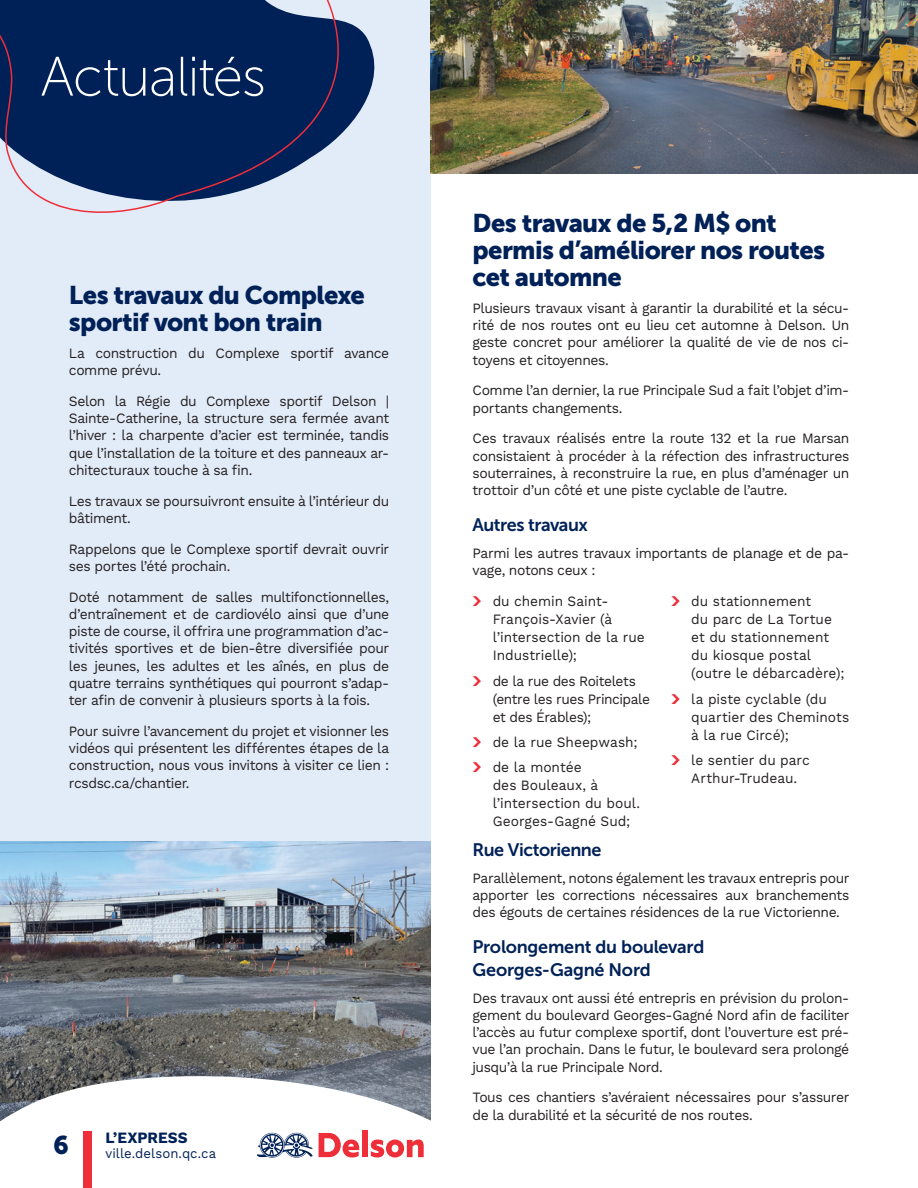
<style>
.page{position:relative;width:918px;height:1188px;background:#fff}
.page>*{position:absolute;margin:0;border:0;box-sizing:border-box;transform-origin:0 0}
.Section{font:55.5px "Museo Sans 100";letter-spacing:-.025em;color:#fff}
.Titre{font:25.5px/27px "Museo Sans 900";letter-spacing:-.025em;color:#002157}
.Sous-titre{font:18px/22.5px "Museo Sans 700";letter-spacing:-.02em;color:#002157}
.t1{font:700 15.75px "Work Sans";color:#002157}
.Texte{font:14.25px/17.2px "Work Sans";letter-spacing:-.03em;color:#231f20;text-align:justify}
.Texte-2{font:14.25px/18px "Work Sans";color:#231f20;scale:.96 1}
.Texte-3{font:14.25px/18px "Work Sans";letter-spacing:-.03em;color:#231f20;scale:.96 1}
.t2{font:13.5px "Work Sans";letter-spacing:.005em;color:#002157}
</style>
<div class="page">
<div style="left:0;top:0;width:431px;height:1188px;background:#e2ecf8"></div>
<svg style="left:0;top:0;width:431px;height:213px"></svg>
<img style="left:0;top:841px;width:431px;height:215px">
<img style="left:431px;top:0;width:487px;height:174px">
<svg style="left:0;top:1056px;width:431px;height:132px;background:#d5d6d7"></svg>
<div style="left:83px;top:1131px;width:9px;height:57px;background:#ee2e39"></div>
<svg style="left:256px;top:1131px;width:57px;height:28px;background:#a2aec2"></svg>
<svg style="left:319px;top:1133px;width:40px;height:25px"></svg>
<div style="left:362px;top:1131px;width:6px;height:26px;background:#ee2e39"></div>
<svg style="left:371px;top:1140px;width:53px;height:18px"></svg>
<p class="Section" style="left:40px;top:47px;width:227px">Actualités</p>
<p class="Titre" style="left:69px;top:282px;width:298px">Les travaux du Complexe sportif vont bon train</p>
<p class="Texte" style="left:69px;top:345px;width:322px">La construction du Complexe sportif avance comme prévu.</p>
<p class="Texte" style="left:69px;top:393px;width:322px">Selon la Régie du Complexe sportif Delson | Sainte-Catherine, la structure sera fermée avant l’hiver : la charpente d’acier est terminée, tandis que l’installation de la toiture et des panneaux ar&shy;chitecturaux touche à sa fin.</p>
<p class="Texte" style="left:69px;top:493px;width:322px">Les travaux se poursuivront ensuite à l’intérieur du bâtiment.</p>
<p class="Texte" style="left:69px;top:541px;width:322px">Rappelons que le Complexe sportif devrait ouvrir ses portes l’été prochain.</p>
<p class="Texte" style="left:69px;top:589px;width:322px">Doté notamment de salles multifonctionnelles, d’entraînement et de cardiovélo ainsi que d’une piste de course, il offrira une programmation d’ac&shy;tivités sportives et de bien-être diversifiée pour les jeunes, les adultes et les aînés, en plus de quatre terrains synthétiques qui pourront s’adap&shy;ter afin de convenir à plusieurs sports à la fois.</p>
<p class="Texte" style="left:69px;top:723px;width:322px">Pour suivre l’avancement du projet et visionner les vidéos qui présentent les différentes étapes de la construction, nous vous invitons à visiter ce lien : rcsdsc.ca/chantier.</p>
<h2 class="Titre" style="left:53px;top:1131px;width:17px">6</h2>
<p class="t1" style="left:105px;top:1128px;width:84px">L’EXPRESS</p>
<p class="t2" style="left:105px;top:1145px;width:112px">ville.delson.qc.ca</p>
<p class="Titre" style="left:472px;top:210px;width:354px">Des travaux de 5,2 M$ ont permis d’améliorer nos routes cet automne</p>
<p class="Texte" style="left:472px;top:300px;width:378px">Plusieurs travaux visant à garantir la durabilité et la sécu&shy;rité de nos routes ont eu lieu cet automne à Delson. Un geste concret pour améliorer la qualité de vie de nos ci&shy;toyens et citoyennes.</p>
<p class="Texte" style="left:472px;top:382px;width:378px">Comme l’an dernier, la rue Principale Sud a fait l’objet d’im&shy;portants changements.</p>
<p class="Texte" style="left:472px;top:430px;width:378px">Ces travaux réalisés entre la route 132 et la rue Marsan consistaient à procéder à la réfection des infrastructures souterraines, à reconstruire la rue, en plus d’aménager un trottoir d’un côté et une piste cyclable de l’autre.</p>
<p class="Sous-titre" style="left:472px;top:514px;width:117px">Autres travaux</p>
<p class="Texte" style="left:472px;top:545px;width:378px">Parmi les autres travaux importants de planage et de pa&shy;vage, notons ceux :</p>
<p class="Texte-2" style="left:493px;top:593px;width:160px">du chemin Saint-<br>François-Xavier (à l’intersection de la rue<br>Industrielle);</p>
<p class="Texte-3" style="left:493px;top:673px;width:165px">de la rue des Roitelets (entre les rues Principale et des Érables);</p>
<p class="Texte-2" style="left:493px;top:734px;width:152px">de la rue Sheepwash;</p>
<p class="Texte-2" style="left:493px;top:759px;width:155px">de la montée<br>des Bouleaux, à l’intersection du boul.<br>Georges-Gagné Sud;</p>
<p class="Texte-2" style="left:691px;top:593px;width:161px">du stationnement<br>du parc de La Tortue et du stationnement du kiosque postal (outre le débarcadère);</p>
<p class="Texte-2" style="left:691px;top:691px;width:166px">la piste cyclable (du quartier des Cheminots à la rue Circé);</p>
<p class="Texte-2" style="left:691px;top:752px;width:125px">le sentier du parc<br>Arthur-Trudeau.</p>
<p class="Sous-titre" style="left:472px;top:839px;width:131px">Rue Victorienne</p>
<p class="Texte" style="left:472px;top:870px;width:378px">Parallèlement, notons également les travaux entrepris pour apporter les corrections nécessaires aux branchements des égouts de certaines résidences de la rue Victorienne.</p>
<p class="Sous-titre" style="left:472px;top:936px;width:233px">Prolongement du boulevard<br>Georges-Gagné Nord</p>
<p class="Texte" style="left:472px;top:990px;width:378px">Des travaux ont aussi été entrepris en prévision du prolon&shy;gement du boulevard Georges-Gagné Nord afin de faciliter l’accès au futur complexe sportif, dont l’ouverture est pré&shy;vue l’an prochain. Dans le futur, le boulevard sera prolongé jusqu’à la rue Principale Nord.</p>
<p class="Texte" style="left:472px;top:1089px;width:378px">Tous ces chantiers s’avéraient nécessaires pour s’assurer de la durabilité et la sécurité de nos routes.</p>
</div>
